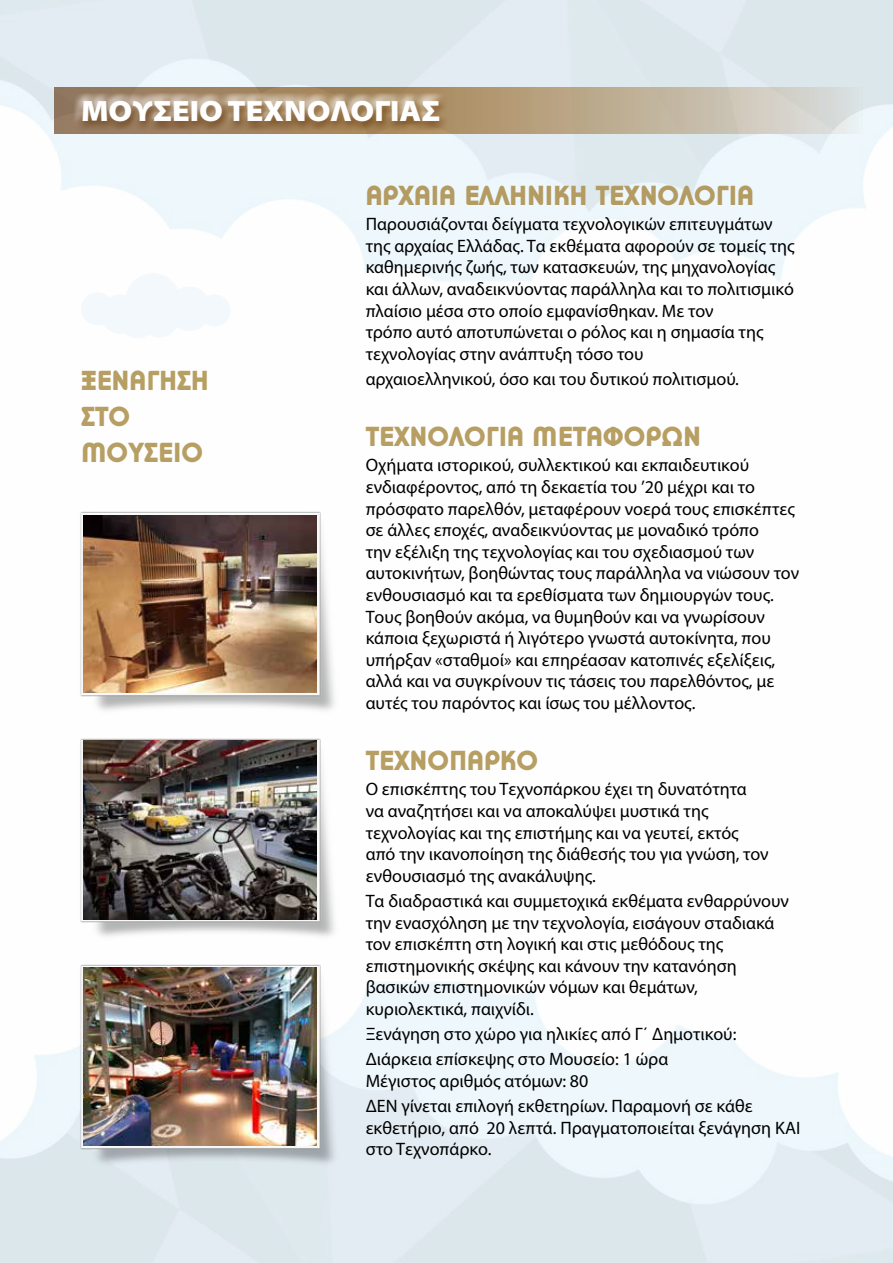
<style>
.page{position:relative;width:893px;height:1263px;background:#fff}
.page>*{position:absolute;margin:0;border:0;box-sizing:border-box;transform-origin:0 0}
.t1{font:900 semi-expanded 29.55px "Myriad Pro";color:#fff}
.t2{font:900 27px/36px "PF Universal";color:#b79f63}
.t3{font:900 27px "PF Universal";color:#b39b61}
.t4{font:18px/21.6px "Myriad Pro";color:#000}
</style>
<div class="page">
<img style="left:0;top:0;width:893px;height:337px">
<svg style="left:54px;top:88px;width:808px;height:46px;background:#bdad95"></svg>
<div style="left:74px;top:93px;width:372px;height:35px;background:#fff;opacity:.75"></div>
<div style="left:75px;top:96px;width:373px;height:35px;background:#c19e6c;opacity:.75"></div>
<img style="left:80px;top:511px;width:257px;height:202px">
<img style="left:84px;top:515px;width:233px;height:177px">
<img style="left:79px;top:738px;width:258px;height:201px">
<img style="left:84px;top:741px;width:233px;height:178px">
<img style="left:69px;top:964px;width:270px;height:203px">
<img style="left:84px;top:967px;width:233px;height:179px">
<div style="left:125px;top:273px;width:55px;height:55px;background:#f2f8fb;border-radius:50%"></div>
<div style="left:167px;top:287px;width:44px;height:44px;background:#f2f8fb;border-radius:50%"></div>
<div style="left:199px;top:295px;width:32px;height:32px;background:#f2f8fb;border-radius:50%"></div>
<div style="left:101px;top:294px;width:39px;height:40px;background:#f2f8fb;border-radius:50%"></div>
<div style="left:81px;top:292px;width:33px;height:33px;background:#f2f8fb;border-radius:50%"></div>
<div style="left:118px;top:299px;width:40px;height:39px;background:#f2f8fb;border-radius:50%"></div>
<div style="left:140px;top:298px;width:39px;height:39px;background:#f2f8fb;border-radius:50%"></div>
<h1 class="t1" style="left:81px;top:91px;width:361px">ΜΟΥΣΕΙΟ ΤΕΧΝΟΛΟΓΙΑΣ</h1>
<h2 class="t2" style="left:81px;top:362px;width:129px">ΞΕΝΑΓΗΣΗ<br>ΣΤΟ<br>ΜΟΥΣΕΙΟ</h2>
<h2 class="t3" style="left:366px;top:179px;width:390px">ΑΡΧΑΙΑ ΕΛΛΗΝΙΚΗ ΤΕΧΝΟΛΟΓΙΑ</h2>
<p class="t4" style="left:366px;top:213px;width:431px">Παρουσιάζονται δείγματα τεχνολογικών επιτευγμάτων της αρχαίας Ελλάδας. Τα εκθέματα αφορούν σε τομείς της καθημερινής ζωής, των κατασκευών, της μηχανολογίας και άλλων, αναδεικνύοντας παράλληλα και το πολιτισμικό πλαίσιο μέσα στο οποίο εμφανίσθηκαν. Με τον<br>τρόπο αυτό αποτυπώνεται ο ρόλος και η σημασία της τεχνολογίας στην ανάπτυξη τόσο του</p>
<p class="t4" style="left:366px;top:368px;width:375px">αρχαιοελληνικού, όσο και του δυτικού πολιτισμού.</p>
<h2 class="t2" style="left:366px;top:418px;width:337px">ΤΕΧΝΟΛΟΓΙΑ ΜΕΤΑΦΟΡΩΝ</h2>
<p class="t4" style="left:366px;top:454px;width:435px">Οχήματα ιστορικού, συλλεκτικού και εκπαιδευτικού ενδιαφέροντος, από τη δεκαετία του ’20 μέχρι και το πρόσφατο παρελθόν, μεταφέρουν νοερά τους επισκέπτες σε άλλες εποχές, αναδεικνύοντας με μοναδικό τρόπο<br>την εξέλιξη της τεχνολογίας και του σχεδιασμού των αυτοκινήτων, βοηθώντας τους παράλληλα να νιώσουν τον ενθουσιασμό και τα ερεθίσματα των δημιουργών τους.<br>Τους βοηθούν ακόμα, να θυμηθούν και να γνωρίσουν κάποια ξεχωριστά ή λιγότερο γνωστά αυτοκίνητα, που υπήρξαν «σταθμοί» και επηρέασαν κατοπινές εξελίξεις, αλλά και να συγκρίνουν τις τάσεις του παρελθόντος, με αυτές του παρόντος και ίσως του μέλλοντος.</p>
<h2 class="t2" style="left:366px;top:742px;width:174px">ΤΕΧΝΟΠΑΡΚΟ</h2>
<p class="t4" style="left:366px;top:778px;width:404px">Ο επισκέπτης του Τεχνοπάρκου έχει τη δυνατότητα να αναζητήσει και να αποκαλύψει μυστικά της τεχνολογίας και της επιστήμης και να γευτεί, εκτός από την ικανοποίηση της διάθεσής του για γνώση, τον ενθουσιασμό της ανακάλυψης.</p>
<p class="t4" style="left:366px;top:890px;width:425px">Τα διαδραστικά και συμμετοχικά εκθέματα ενθαρρύνουν την ενασχόληση με την τεχνολογία, εισάγουν σταδιακά τον επισκέπτη στη λογική και στις μεθόδους της επιστημονικής σκέψης και κάνουν την κατανόηση βασικών επιστημονικών νόμων και θεμάτων, κυριολεκτικά, παιχνίδι.</p>
<p class="t4" style="left:366px;top:1021px;width:372px;line-height:25.2px">Ξενάγηση στο χώρο για ηλικίες από Γ΄ Δημοτικού:<br>Διάρκεια επίσκεψης στο Μουσείο: 1 ώρα</p>
<p class="t4" style="left:366px;top:1068px;width:388px;line-height:25.2px">Μέγιστος αριθμός ατόμων: 80<br>ΔΕΝ γίνεται επιλογή εκθετηρίων. Παραμονή σε κάθε</p>
<p class="t4" style="left:366px;top:1117px;width:436px">εκθετήριο, από 20 λεπτά. Πραγματοποιείται ξενάγηση ΚΑΙ στο Τεχνοπάρκο.</p>
</div>
